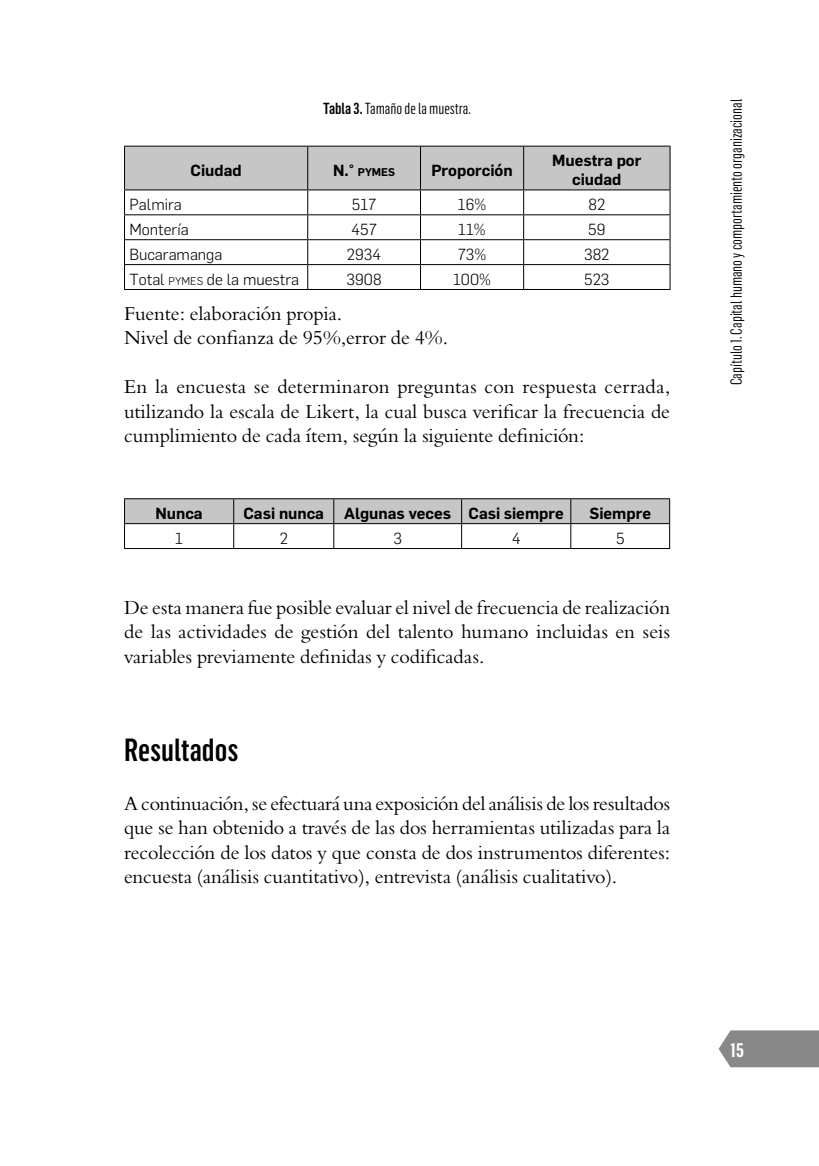
<style>
.page{position:relative;width:819px;height:1166px;background:#fff}
.page>*{position:absolute;margin:0;border:0;box-sizing:border-box;transform-origin:0 0}
.t1{font:500 31.5px "Flama Condensed";color:#000}
.t2{font:19.25px/24.5px "Borgia Pro";color:#000;text-align:justify}
.t3{font:600 19.25px "Flama Condensed";color:#fff}
.t4{font:300 15.75px "Flama";color:#000}
.t5{font:15.75px "Flama Condensed";color:#000}
.t6{font:600 15.75px/18.9px "Flama";color:#000;text-align:center}
.t7{font:600 11.03px "Flama";color:#000}
.s1{font-weight:500}
.s2{font-size:15.75px}
.s3{font-size:11.03px}
</style>
<div class="page">
<svg style="left:124px;top:146px;width:546px;height:143px"></svg>
<hr style="left:124px;top:289px;width:184px;height:1px;background:#000">
<hr style="left:308px;top:289px;width:112px;height:1px;background:#000">
<hr style="left:420px;top:289px;width:103px;height:1px;background:#000">
<hr style="left:523px;top:289px;width:147px;height:1px;background:#000">
<hr style="left:124px;top:498px;width:110px;height:1px;background:#000">
<hr style="left:234px;top:498px;width:100px;height:1px;background:#000">
<hr style="left:334px;top:498px;width:127px;height:1px;background:#000">
<hr style="left:461px;top:498px;width:109px;height:1px;background:#000">
<hr style="left:570px;top:498px;width:100px;height:1px;background:#000">
<svg style="left:124px;top:499px;width:546px;height:49px"></svg>
<hr style="left:124px;top:548px;width:110px;height:1px;background:#000">
<hr style="left:234px;top:548px;width:100px;height:1px;background:#000">
<hr style="left:334px;top:548px;width:127px;height:1px;background:#000">
<hr style="left:461px;top:548px;width:109px;height:1px;background:#000">
<hr style="left:570px;top:548px;width:100px;height:1px;background:#000">
<svg style="left:718px;top:1030px;width:101px;height:37px"></svg>
<p class="t5" style="left:323px;top:99px;width:149px"><span class="s1">Tabla 3.</span> Tamaño de la muestra.</p>
<p class="t6" style="left:190px;top:159px;width:53px">Ciudad</p>
<p class="t7" style="left:333px;top:164px;width:64px"><span class="s2">N.°</span> PYMES</p>
<p class="t6" style="left:431px;top:159px;width:83px">Proporción</p>
<p class="t6" style="left:552px;top:150px;width:91px">Muestra por ciudad</p>
<p class="t4" style="left:129px;top:194px;width:54px">Palmira</p>
<p class="t4" style="left:352px;top:194px;width:26px">517</p>
<p class="t4" style="left:458px;top:194px;width:30px">16%</p>
<p class="t4" style="left:588px;top:194px;width:18px">82</p>
<p class="t4" style="left:129px;top:218px;width:61px">Montería</p>
<p class="t4" style="left:351px;top:218px;width:27px">457</p>
<p class="t4" style="left:458px;top:218px;width:29px">11%</p>
<p class="t4" style="left:588px;top:218px;width:19px">59</p>
<p class="t4" style="left:129px;top:243px;width:94px">Bucaramanga</p>
<p class="t4" style="left:347px;top:243px;width:36px">2934</p>
<p class="t4" style="left:458px;top:243px;width:30px">73%</p>
<p class="t4" style="left:584px;top:243px;width:27px">382</p>
<p class="t4" style="left:129px;top:268px;width:171px">Total <span class="s3">PYMES</span> de la muestra</p>
<p class="t4" style="left:346px;top:268px;width:36px">3908</p>
<p class="t4" style="left:453px;top:268px;width:39px">100%</p>
<p class="t4" style="left:584px;top:268px;width:27px">523</p>
<p class="t2" style="left:124px;top:301px;width:325px">Fuente: elaboración propia.<br>Nivel de confianza de 95%,error de 4%.</p>
<p class="t2" style="left:124px;top:375px;width:547px">En la encuesta se determinaron preguntas con respuesta cerrada, utilizando la escala de Likert, la cual busca verificar la frecuencia de cumplimiento de cada ítem, según la siguiente definición:</p>
<p class="t6" style="left:155px;top:502px;width:49px">Nunca</p>
<p class="t6" style="left:243px;top:502px;width:82px">Casi nunca</p>
<p class="t6" style="left:344px;top:502px;width:221px">Algunas veces Casi siempre</p>
<p class="t6" style="left:589px;top:502px;width:63px">Siempre</p>
<p class="t4" style="left:175px;top:527px;width:9px">1</p>
<p class="t4" style="left:280px;top:527px;width:10px">2</p>
<p class="t4" style="left:393px;top:527px;width:10px">3</p>
<p class="t4" style="left:511px;top:527px;width:11px">4</p>
<p class="t4" style="left:616px;top:527px;width:10px">5</p>
<p class="t2" style="left:124px;top:595px;width:547px">De esta manera fue posible evaluar el nivel de frecuencia de realización de las actividades de gestión del talento humano incluidas en seis variables previamente definidas y codificadas.</p>
<h1 class="t1" style="left:124px;top:730px;width:116px">Resultados</h1>
<p class="t2" style="left:124px;top:791px;width:547px">A continuación, se efectuará una exposición del análisis de los resultados que se han obtenido a través de las dos herramientas utilizadas para la recolección de los datos y que consta de dos instrumentos diferentes: encuesta (análisis cuantitativo), entrevista (análisis cualitativo).</p>
<p class="t5" style="left:726px;top:385px;width:288px;rotate:-90deg">Capítulo 1. Capital humano y comportamiento organizacional</p>
<p class="t3" style="left:730px;top:1037px;width:15px">15</p>
</div>
